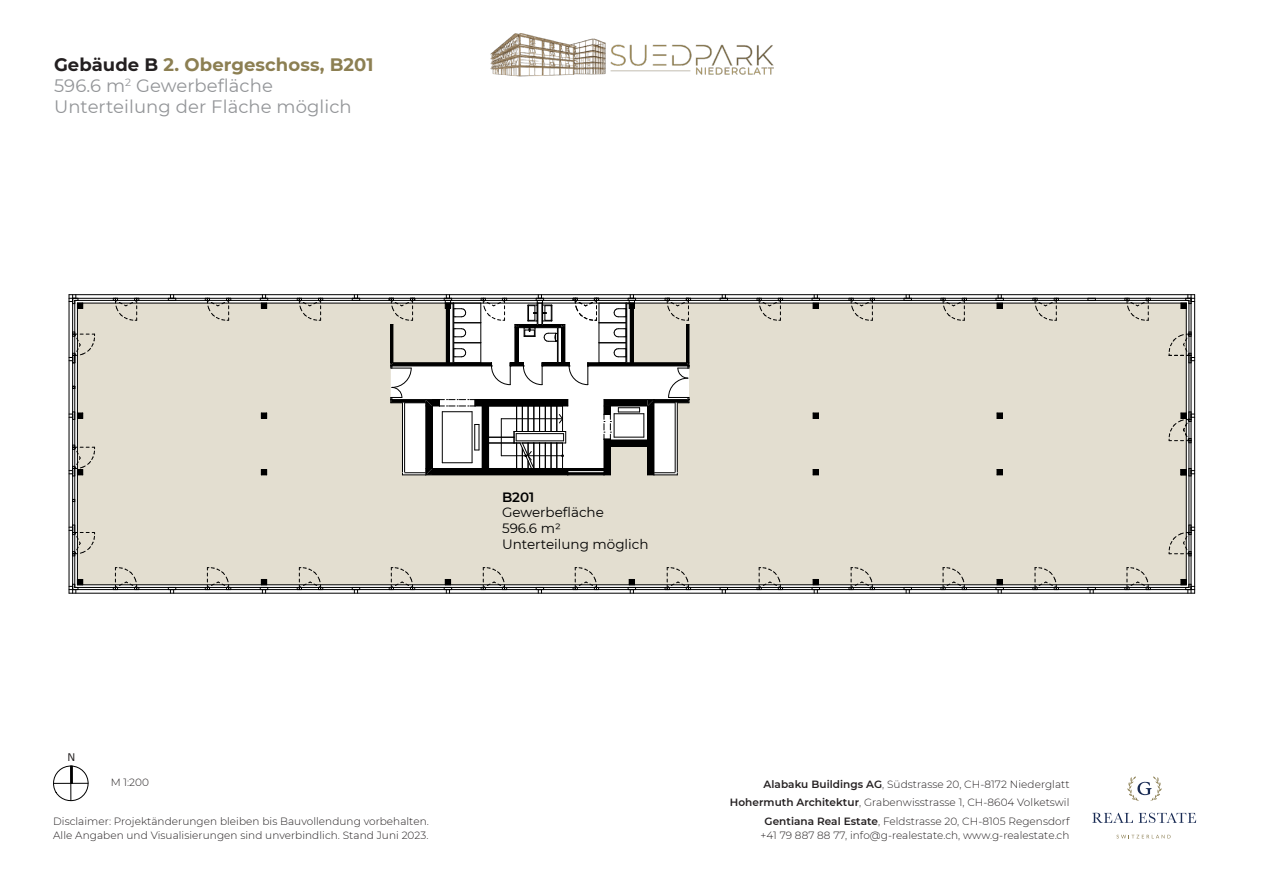
<style>
.page{position:relative;width:1263px;height:893px;background:#fff}
.page>*{position:absolute;margin:0;border:0;box-sizing:border-box;transform-origin:0 0}
.t1{font:18px/21px "Montserrat";letter-spacing:.005em;color:#939598}
.t2{font:13.5px/15.8px "Montserrat";color:#000}
.t3{font:600 13.5px "Montserrat";color:#000}
.t4{font:12px "Arial";color:#000}
.t5{font:300 10.5px/18.5px "Montserrat";letter-spacing:.005em;color:#231f20}
.t6{font:10.5px "Verdana";color:#231f20}
.s1{font-weight:700;color:#231f20}
.s2{font-weight:700;color:#8c7f52}
.s3{font-weight:600}
</style>
<div class="page">
<img style="left:490px;top:33px;width:284px;height:44px">
<svg style="left:53px;top:765px;width:36px;height:37px"></svg>
<hr style="left:53px;top:783px;width:35px;height:1px;background:#000">
<hr style="left:71px;top:766px;width:1px;height:35px;background:#000">
<svg style="left:1092px;top:813px;width:104px;height:10px"></svg>
<svg style="left:1116px;top:835px;width:54px;height:3px"></svg>
<svg style="left:1127px;top:776px;width:35px;height:25px"></svg>
<div style="left:78px;top:304px;width:1108px;height:280px;background:#e3ded0"></div>
<hr style="left:69px;top:294px;width:1126px;height:1px;background:#000">
<hr style="left:1194px;top:295px;width:1px;height:298px;background:#000">
<hr style="left:69px;top:593px;width:1126px;height:1px;background:#000">
<hr style="left:69px;top:295px;width:1px;height:298px;background:#000">
<hr style="left:73px;top:298px;width:1118px;height:1px;background:#000">
<hr style="left:1191px;top:298px;width:1px;height:292px;background:#000">
<hr style="left:73px;top:589px;width:1118px;height:1px;background:#000">
<hr style="left:72px;top:298px;width:1px;height:292px;background:#000">
<hr style="left:75px;top:300px;width:1114px;height:1px;background:#000">
<hr style="left:1189px;top:300px;width:1px;height:287px;background:#000">
<hr style="left:75px;top:587px;width:1114px;height:1px;background:#000">
<hr style="left:74px;top:300px;width:1px;height:287px;background:#000">
<svg style="left:168px;top:295px;width:8px;height:5px"></svg>
<svg style="left:352px;top:295px;width:8px;height:5px"></svg>
<svg style="left:720px;top:295px;width:8px;height:5px"></svg>
<svg style="left:904px;top:295px;width:8px;height:5px"></svg>
<svg style="left:1088px;top:588px;width:8px;height:5px"></svg>
<svg style="left:904px;top:588px;width:8px;height:5px"></svg>
<svg style="left:720px;top:588px;width:8px;height:5px"></svg>
<svg style="left:352px;top:588px;width:8px;height:5px"></svg>
<svg style="left:168px;top:588px;width:8px;height:5px"></svg>
<svg style="left:536px;top:588px;width:8px;height:5px"></svg>
<hr style="left:77px;top:303px;width:1109px;height:1px;background:#000">
<hr style="left:1186px;top:303px;width:1px;height:282px;background:#000">
<hr style="left:77px;top:584px;width:1109px;height:1px;background:#000">
<hr style="left:77px;top:303px;width:1px;height:282px;background:#000">
<svg style="left:69px;top:295px;width:14px;height:14px"></svg>
<svg style="left:69px;top:412px;width:14px;height:8px"></svg>
<svg style="left:69px;top:579px;width:14px;height:14px"></svg>
<svg style="left:260px;top:579px;width:8px;height:14px"></svg>
<svg style="left:444px;top:579px;width:8px;height:14px"></svg>
<svg style="left:628px;top:579px;width:8px;height:14px"></svg>
<svg style="left:812px;top:579px;width:8px;height:14px"></svg>
<svg style="left:996px;top:579px;width:8px;height:14px"></svg>
<svg style="left:1181px;top:579px;width:14px;height:14px"></svg>
<svg style="left:997px;top:469px;width:6px;height:7px"></svg>
<svg style="left:813px;top:469px;width:6px;height:7px"></svg>
<svg style="left:261px;top:469px;width:6px;height:7px"></svg>
<svg style="left:261px;top:413px;width:6px;height:6px"></svg>
<svg style="left:260px;top:295px;width:8px;height:14px"></svg>
<svg style="left:812px;top:295px;width:8px;height:14px"></svg>
<svg style="left:996px;top:295px;width:8px;height:14px"></svg>
<svg style="left:1181px;top:468px;width:14px;height:9px"></svg>
<svg style="left:997px;top:413px;width:6px;height:6px"></svg>
<svg style="left:813px;top:413px;width:6px;height:6px"></svg>
<svg style="left:1181px;top:295px;width:14px;height:14px"></svg>
<svg style="left:69px;top:332px;width:26px;height:32px"></svg>
<svg style="left:69px;top:445px;width:26px;height:32px"></svg>
<svg style="left:69px;top:525px;width:26px;height:32px"></svg>
<svg style="left:1169px;top:332px;width:26px;height:32px"></svg>
<svg style="left:1169px;top:525px;width:26px;height:32px"></svg>
<svg style="left:113px;top:298px;width:27px;height:23px"></svg>
<svg style="left:205px;top:298px;width:26px;height:23px"></svg>
<svg style="left:297px;top:298px;width:26px;height:23px"></svg>
<svg style="left:757px;top:298px;width:26px;height:23px"></svg>
<svg style="left:849px;top:298px;width:26px;height:23px"></svg>
<svg style="left:941px;top:298px;width:26px;height:23px"></svg>
<svg style="left:1033px;top:298px;width:26px;height:23px"></svg>
<svg style="left:1124px;top:298px;width:27px;height:23px"></svg>
<svg style="left:1124px;top:567px;width:27px;height:23px"></svg>
<svg style="left:1033px;top:567px;width:26px;height:23px"></svg>
<svg style="left:941px;top:567px;width:26px;height:23px"></svg>
<svg style="left:757px;top:567px;width:26px;height:23px"></svg>
<svg style="left:665px;top:567px;width:26px;height:23px"></svg>
<svg style="left:481px;top:567px;width:26px;height:23px"></svg>
<svg style="left:389px;top:567px;width:26px;height:23px"></svg>
<svg style="left:297px;top:567px;width:26px;height:23px"></svg>
<svg style="left:205px;top:567px;width:26px;height:23px"></svg>
<svg style="left:113px;top:567px;width:27px;height:23px"></svg>
<svg style="left:849px;top:567px;width:26px;height:23px"></svg>
<svg style="left:573px;top:567px;width:26px;height:23px"></svg>
<svg style="left:1169px;top:412px;width:26px;height:31px"></svg>
<svg style="left:389px;top:295px;width:302px;height:181px"></svg>
<h1 class="t1" style="left:54px;top:54px;width:321px"><span class="s1">Gebäude B</span> <span class="s2">2. Obergeschoss, B201<br></span>596.6 m<sup>2</sup> Gewerbefläche<br>Unterteilung der Fläche möglich</h1>
<p class="t4" style="left:533px;top:494px;width:60px;rotate:148deg">Bestehend</p>
<p class="t3" style="left:502px;top:487px;width:34px">B201</p>
<p class="t2" style="left:502px;top:504px;width:148px">Gewerbefläche<br>596.6 m2<br>Unterteilung möglich</p>
<p class="t6" style="left:68px;top:751px;width:9px">N</p>
<p class="t5" style="left:111px;top:773px;width:40px">M 1:200</p>
<p class="t5" style="left:53px;top:813px;width:377px;line-height:14.2px">Disclaimer: Projektänderungen bleiben bis Bauvollendung vorbehalten.<br>Alle Angaben und Visualisierungen sind unverbindlich. Stand Juni 2023.</p>
<p class="t5" style="left:730px;top:774px;width:341px;text-align:right"><span class="s3">Alabaku Buildings AG</span>, Südstrasse 20, CH-8172 Niederglatt<br><span class="s3">Hohermuth Architektur</span>, Grabenwisstrasse 1, CH-8604 Volketswil<br><span class="s3">Gentiana Real Estate</span>, Feldstrasse 20, CH-8105 Regensdorf</p>
<p class="t5" style="left:760px;top:826px;width:311px">+41 79 887 88 77, info@g-realestate.ch, www.g-realestate.ch</p>
</div>
